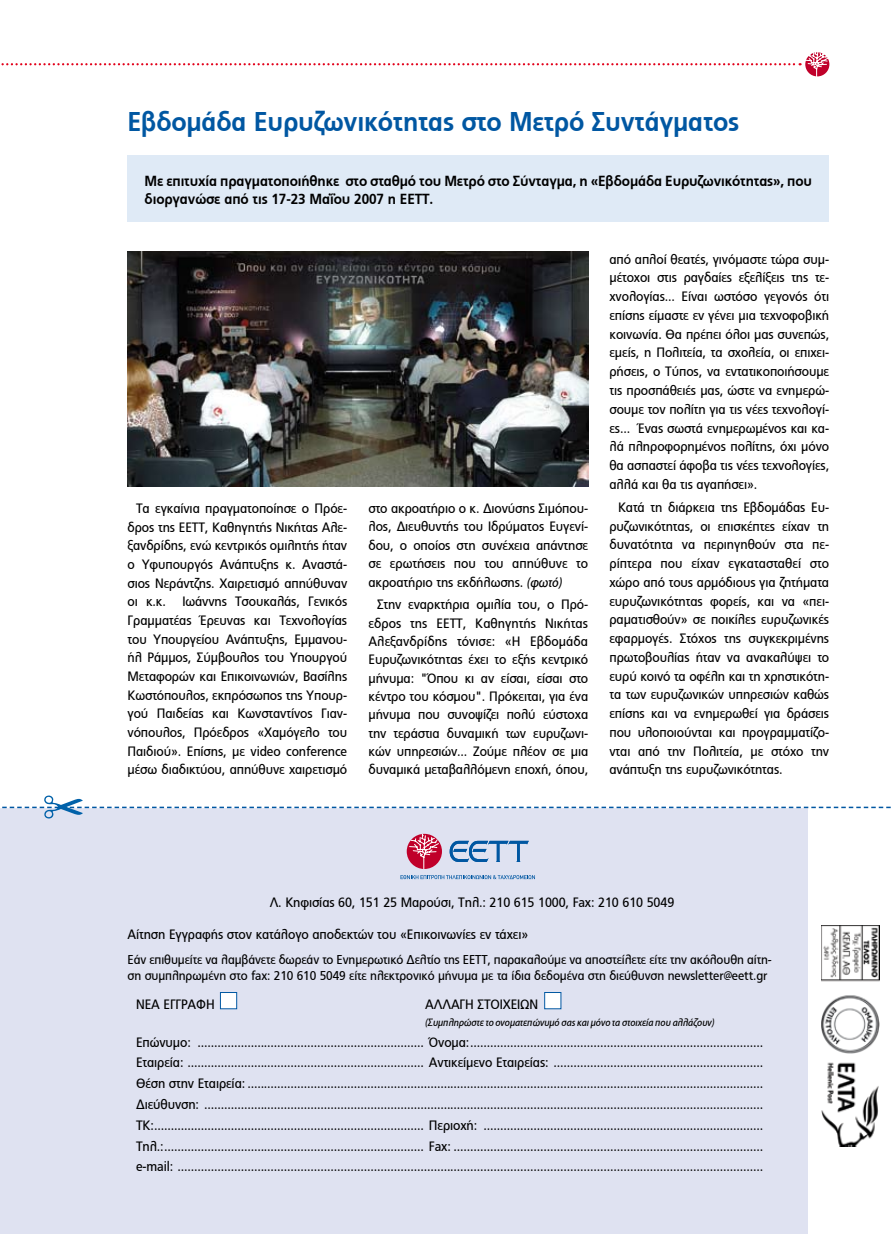
<style>
.page{position:relative;width:893px;height:1234px;background:#fff}
.page>*{position:absolute;margin:0;border:0;box-sizing:border-box;transform-origin:0 0}
.t1{font:700 27px "PF Catalog";letter-spacing:-.01em;color:#0057a2;scale:.93 1}
.t2{font:700 14.55px/18.8px "PF Catalog";letter-spacing:-.01em;color:#000;scale:.93 1}
.t3{font:13.5px/18.8px "PF Catalog";letter-spacing:-.01em;color:#000;text-align:justify;scale:.93 1}
.t4{font:12.75px/16.5px "PF Catalog";letter-spacing:-.01em;color:#000;scale:.93 1}
.t5{font:italic 10.5px "PF Catalog";letter-spacing:-.01em;color:#000;scale:.93 1}
.s1{font-style:italic}
</style>
<div class="page">
<div style="left:802px;top:49px;width:30px;height:30px;border:3px solid #fff;border-radius:50%"></div>
<svg style="left:1px;top:51px;width:830px;height:27px"></svg>
<div style="left:0;top:808px;width:893px;height:425px;background:#dfe2f1"></div>
<div style="left:808px;top:808px;width:85px;height:425px;background:#fff"></div>
<img style="left:821px;top:925px;width:59px;height:220px">
<svg style="left:2px;top:795px;width:889px;height:23px"></svg>
<svg style="left:450px;top:840px;width:79px;height:21px"></svg>
<svg style="left:407px;top:833px;width:35px;height:35px"></svg>
<svg style="left:409px;top:833px;width:30px;height:35px"></svg>
<svg style="left:400px;top:875px;width:135px;height:4px"></svg>
<div style="left:545px;top:992px;width:16px;height:16px;background:#fff"></div>
<div style="left:544px;top:991px;width:17px;height:17px;border:1px solid #0057a2"></div>
<div style="left:220px;top:992px;width:17px;height:16px;background:#fff"></div>
<div style="left:220px;top:991px;width:17px;height:17px;border:1px solid #0057a2"></div>
<div style="left:128px;top:155px;width:701px;height:66px;background:#dfeaf6"></div>
<img style="left:128px;top:252px;width:460px;height:234px">
<h1 class="t1" style="left:128px;top:106px;width:659px">Εβδομάδα Ευρυζωνικότητας στο Μετρό Συντάγματος</h1>
<p class="t2" style="left:145px;top:171px;width:719px">Με επιτυχία πραγματοποιήθηκε στο σταθμό του Μετρό στο Σύνταγμα, η «Εβδομάδα Ευρυζωνικότητας», που διοργανώσε από τις 17-23 Μαΐου 2007 η ΕΕΤΤ.</p>
<p class="t3" style="left:128px;top:499px;width:238px;text-indent:9px">Τα εγκαίνια πραγματοποίησε ο Πρόε&shy;δρος της ΕΕΤΤ, Καθηγητής Νικήτας Αλε&shy;ξανδρίδης, ενώ κεντρικός ομιλητής ήταν ο Υφυπουργός Ανάπτυξης κ. Αναστά&shy;σιος Νεράντζης. Χαιρετισμό απηύθυναν οι κ.κ. Ιωάννης Τσουκαλάς, Γενικός Γραμματέας Έρευνας και Τεχνολογίας του Υπουργείου Ανάπτυξης, Εμμανου&shy;ήλ Ράμμος, Σύμβουλος του Υπουργού Μεταφορών και Επικοινωνιών, Βασίλης Κωστόπουλος, εκπρόσωπος της Υπουρ&shy;γού Παιδείας και Κωνσταντίνος Γιαν&shy;νόπουλος, Πρόεδρος «Χαμόγελο του Παιδιού». Επίσης, με video conference μέσω διαδικτύου, απηύθυνε χαιρετισμό</p>
<p class="t3" style="left:369px;top:499px;width:238px;line-height:18.3px">στο ακροατήριο ο κ. Διονύσης Σιμόπου&shy;λος, Διευθυντής του Ιδρύματος Ευγενί&shy;δου, ο οποίος στη συνέχεια απάντησε σε ερωτήσεις που του απηύθυνε το ακροατήριο της εκδήλωσης. <span class="s1">(φωτό)</span></p>
<p class="t3" style="left:369px;top:595px;width:238px;line-height:18.3px;text-indent:9px">Στην εναρκτήρια ομιλία του, ο Πρό&shy;εδρος της ΕΕΤΤ, Καθηγητής Νικήτας Αλεξανδρίδης τόνισε: «Η Εβδομάδα Ευρυζωνικότητας έχει το εξής κεντρικό μήνυμα: "Όπου κι αν είσαι, είσαι στο κέντρο του κόσμου". Πρόκειται, για ένα μήνυμα που συνοψίζει πολύ εύστοχα την τεράστια δυναμική των ευρυζωνι&shy;κών υπηρεσιών... Ζούμε πλέον σε μια δυναμικά μεταβαλλόμενη εποχή, όπου,</p>
<p class="t3" style="left:609px;top:250px;width:238px">από απλοί θεατές, γινόμαστε τώρα συμ&shy;μέτοχοι στις ραγδαίες εξελίξεις της τε&shy;χνολογίας... Είναι ωστόσο γεγονός ότι επίσης είμαστε εν γένει μια τεχνοφοβική κοινωνία. Θα πρέπει όλοι μας συνεπώς, εμείς, η Πολιτεία, τα σχολεία, οι επιχει&shy;ρήσεις, ο Τύπος, να εντατικοποιήσουμε τις προσπάθειές μας, ώστε να ενημερώ&shy;σουμε τον πολίτη για τις νέες τεχνολογί&shy;ες... Ένας σωστά ενημερωμένος και κα&shy;λά πληροφορημένος πολίτης, όχι μόνο θα ασπαστεί άφοβα τις νέες τεχνολογίες, αλλά και θα τις αγαπήσει».</p>
<p class="t3" style="left:609px;top:498px;width:238px;text-indent:9px">Κατά τη διάρκεια της Εβδομάδας Ευ&shy;ρυζωνικότητας, οι επισκέπτες είχαν τη δυνατότητα να περιηγηθούν στα πε&shy;ρίπτερα που είχαν εγκατασταθεί στο χώρο από τους αρμόδιους για ζητήματα ευρυζωνικότητας φορείς, και να «πει&shy;ραματισθούν» σε ποικίλες ευρυζωνικές εφαρμογές. Στόχος της συγκεκριμένης πρωτοβουλίας ήταν να ανακαλύψει το ευρύ κοινό τα οφέλη και τη χρηστικότη&shy;τα των ευρυζωνικών υπηρεσιών καθώς επίσης και να ενημερωθεί για δράσεις που υλοποιούνται και προγραμματίζο&shy;νται από την Πολιτεία, με στόχο την ανάπτυξη της ευρυζωνικότητας.</p>
<p class="t3" style="left:270px;top:892px;width:437px">Λ. Κηφισίας 60, 151 25 Μαρούσι, Τηλ.: 210 615 1000, Fax: 210 610 5049</p>
<p class="t3" style="left:128px;top:924px;width:432px">Αίτηση Εγγραφής στον κατάλογο αποδεκτών του «Επικοινωνίες εν τάχει»</p>
<p class="t4" style="left:128px;top:950px;width:694px">Εάν επιθυμείτε να λαμβάνετε δωρεάν το Ενημερωτικό Δελτίο της ΕΕΤΤ, παρακαλούμε να αποστείλετε είτε την ακόλουθη αίτη&shy;ση συμπληρωμένη στο fax: 210 610 5049 είτε ηλεκτρονικό μήνυμα με τα ίδια δεδομένα στη διεύθυνση newsletter@eett.gr</p>
<p class="t3" style="left:136px;top:995px;width:86px">ΝΕΑ ΕΓΓΡΑΦΗ</p>
<p class="t3" style="left:425px;top:995px;width:123px">ΑΛΛΑΓΗ ΣΤΟΙΧΕΙΩΝ</p>
<p class="t5" style="left:425px;top:1016px;width:313px">(Συμπληρώστε το ονοματεπώνυμό σας και μόνο τα στοιχεία που αλλάζουν)</p>
<p class="t3" style="left:136px;top:1031px;width:676px;line-height:20.7px">Επώνυμο: .................................................................... Όνομα:........................................................................................<br>Εταιρεία: ....................................................................... Αντικείμενο Εταιρείας: ...............................................................<br>Θέση στην Εταιρεία: ...........................................................................................................................................................<br>Διεύθυνση: ........................................................................................................................................................................<br>ΤΚ:................................................................................. Περιοχή: ....................................................................................<br>Τηλ.:.............................................................................. Fax: ............................................................................................. e-mail: ................................................................................................................................................................................</p>
</div>
